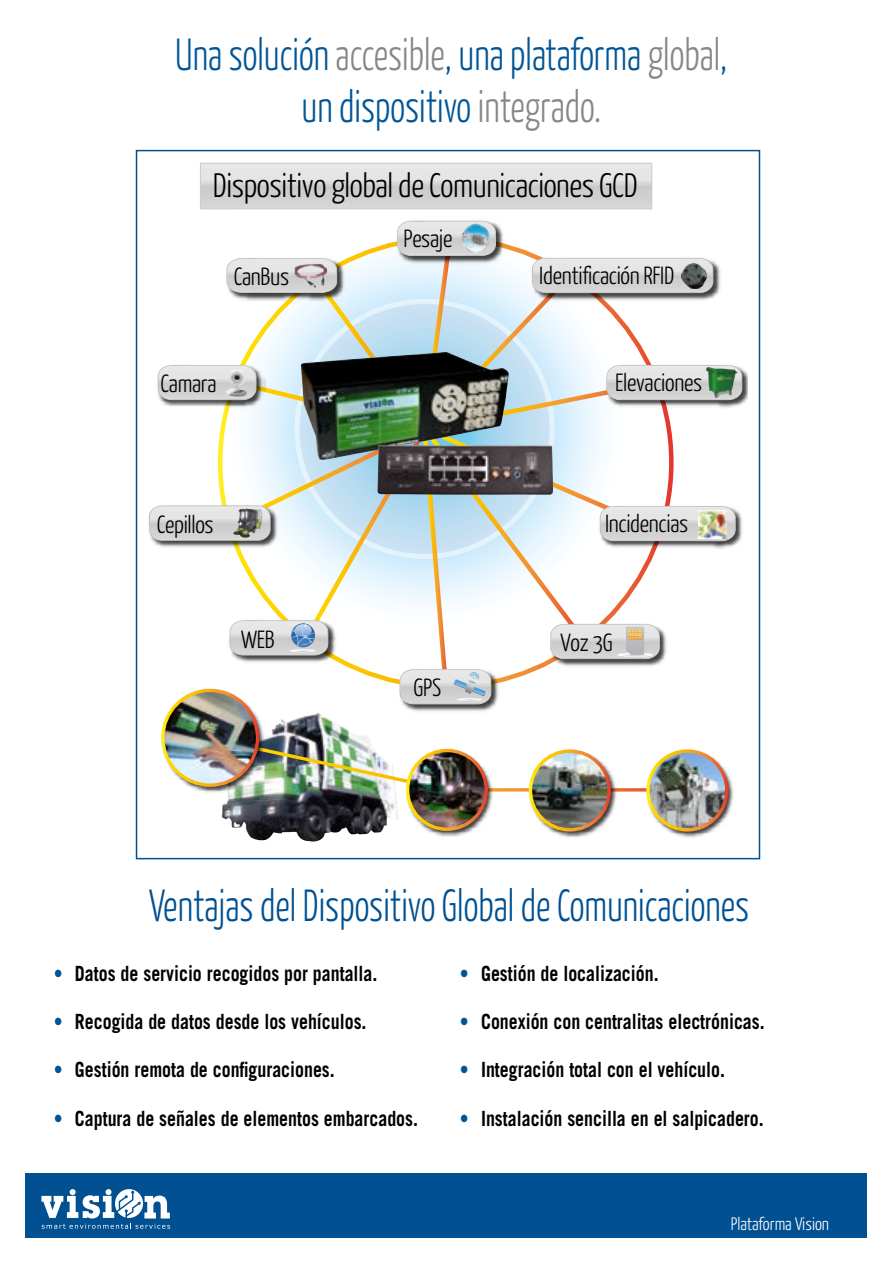
<style>
.page{position:relative;width:893px;height:1263px;background:#fff}
.page>*{position:absolute;margin:0;border:0;box-sizing:border-box;transform-origin:0 0}
.t1{font:300 45px/51.8px "Yanone Kaffeesatz";color:#005597;text-align:center;scale:.85 1}
.t2{font:300 45px "Yanone Kaffeesatz";color:#005092;scale:.85 1}
.t3{font:300 33.9px "Yanone Kaffeesatz";letter-spacing:-.015em;color:#000}
.t4{font:300 24.9px "Yanone Kaffeesatz";letter-spacing:-.015em;color:#000}
.t5{font:700 21px "Trade Gothic";color:#000;scale:.85 1}
.t6{font:300 18px "Yanone Kaffeesatz";color:#fff}
.s1{color:#878787}
.s2{color:#005597}
</style>
<div class="page">
<div style="left:26px;top:1173px;width:841px;height:64px;background:#005092"></div>
<svg style="left:41px;top:1189px;width:129px;height:40px"></svg>
<svg style="left:200px;top:163px;width:452px;height:46px;background:#d9d8d8"></svg>
<img style="left:742px;top:368px;width:6px;height:36px">
<img style="left:413px;top:704px;width:69px;height:8px">
<svg style="left:149px;top:221px;width:593px;height:483px"></svg>
<img style="left:223px;top:368px;width:25px;height:31px">
<img style="left:462px;top:223px;width:28px;height:30px">
<img style="left:294px;top:264px;width:33px;height:24px">
<img style="left:233px;top:508px;width:30px;height:30px">
<img style="left:706px;top:367px;width:32px;height:31px">
<img style="left:681px;top:263px;width:26px;height:26px">
<img style="left:154px;top:669px;width:259px;height:173px">
<img style="left:163px;top:690px;width:95px;height:95px;border-radius:47px">
<img style="left:373px;top:738px;width:109px;height:103px">
<img style="left:407px;top:751px;width:78px;height:78px;border-radius:39px">
<div style="left:161px;top:689px;width:98px;height:98px;border:3px solid #fff;border-radius:50%"></div>
<div style="left:406px;top:749px;width:82px;height:82px;border:3px solid #fff;border-radius:50%"></div>
<img style="left:482px;top:697px;width:223px;height:140px">
<img style="left:530px;top:751px;width:80px;height:79px;border-radius:40px">
<div style="left:529px;top:749px;width:82px;height:82px;border:3px solid #fff;border-radius:50%"></div>
<img style="left:598px;top:748px;width:136px;height:90px">
<img style="left:648px;top:751px;width:79px;height:79px;border-radius:40px">
<div style="left:646px;top:749px;width:82px;height:82px;border:3px solid #fff;border-radius:50%"></div>
<h1 class="t1" style="left:175px;top:28px;width:651px">Una solución <span class="s1">accesible</span>, una plataforma <span class="s1">global</span>, un dispositivo <span class="s1">integrado.</span></h1>
<h2 class="t3" style="left:213px;top:165px;width:426px">Dispositivo global de Comunicaciones GCD</h2>
<p class="t4" style="left:403px;top:223px;width:50px">Pesaje</p>
<p class="t4" style="left:234px;top:261px;width:57px">CanBus</p>
<p class="t4" style="left:539px;top:260px;width:137px">Identificación RFID</p>
<p class="t4" style="left:160px;top:368px;width:58px">Camara</p>
<p class="t4" style="left:615px;top:367px;width:89px">Elevaciones</p>
<p class="t4" style="left:157px;top:509px;width:59px">Cepillos</p>
<p class="t4" style="left:241px;top:624px;width:35px">WEB</p>
<p class="t4" style="left:414px;top:672px;width:29px">GPS</p>
<p class="t4" style="left:605px;top:508px;width:85px">Incidencias</p>
<p class="t4" style="left:560px;top:627px;width:54px">Voz 3G</p>
<h1 class="t2" style="left:149px;top:878px;width:707px">Ventajas del Dispositivo Global de Comunicaciones</h1>
<p class="t5" style="left:54px;top:960px;width:382px"><span class="s2">•</span> Datos de servicio recogidos por pantalla.</p>
<p class="t5" style="left:54px;top:1008px;width:370px"><span class="s2">•</span> Recogida de datos desde los vehículos.</p>
<p class="t5" style="left:54px;top:1057px;width:332px"><span class="s2">•</span> Gestión remota de configuraciones.</p>
<p class="t5" style="left:54px;top:1105px;width:430px"><span class="s2">•</span> Captura de señales de elementos embarcados.</p>
<p class="t5" style="left:460px;top:960px;width:235px"><span class="s2">•</span> Gestión de localización.</p>
<p class="t5" style="left:460px;top:1008px;width:360px"><span class="s2">•</span> Conexión con centralitas electrónicas.</p>
<p class="t5" style="left:460px;top:1057px;width:314px"><span class="s2">•</span> Integración total con el vehículo.</p>
<p class="t5" style="left:460px;top:1105px;width:359px"><span class="s2">•</span> Instalación sencilla en el salpicadero.</p>
<p class="t6" style="left:731px;top:1213px;width:100px">Plataforma Vision</p>
</div>
